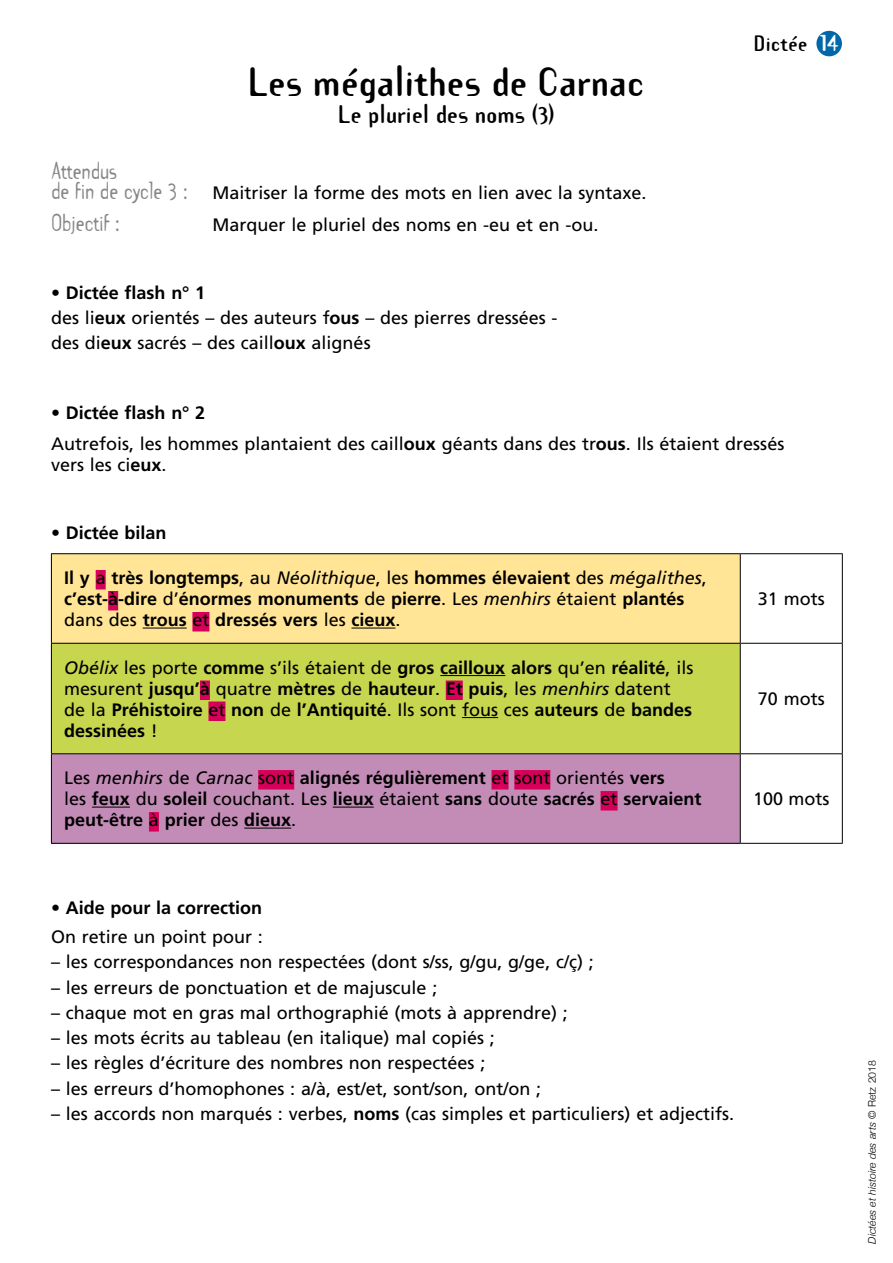
<style>
.page{position:relative;width:893px;height:1263px;background:#fff}
.page>*{position:absolute;margin:0;border:0;box-sizing:border-box;transform-origin:0 0}
.SousTitre{font:700 36px "Template Gothic";color:#000}
.SousTitre-2{font:700 22.5px "Template Gothic";color:#000}
.SousTitre-3{font:700 22.5px "Template Gothic";color:#fff}
.TexteBandeauBlanc_su{font:21.75px "Template Gothic";letter-spacing:-.025em;color:#868786;scale:.88 1}
.SousTitre-4{font:700 19.5px "Template Gothic";color:#000}
.Texte{font:700 18px/21px "Frutiger";color:#000}
.Texte-2{font:18px/21px "Frutiger";color:#000}
.TexteBandeauBlanc_su-2{font:18px "Frutiger";color:#000}
.t1{font:italic 300 10.5px "Helvetica Neue";color:#000}
.s1{font-family:"Template Gothic";font-size:21.75px;color:#868786}
.s2{font-weight:700}
.s3{font-weight:400}
.s4{font-weight:400;font-style:italic}
.s5{font-style:normal}
</style>
<div class="page">
<div style="left:51px;top:554px;width:689px;height:89px;background:#ffe595"></div>
<div style="left:51px;top:643px;width:689px;height:111px;background:#c6d64e"></div>
<div style="left:51px;top:754px;width:689px;height:89px;background:#c38cb7"></div>
<hr style="left:51px;top:553px;width:689px;height:1px;background:#000">
<hr style="left:51px;top:554px;width:1px;height:89px;background:#000">
<hr style="left:740px;top:553px;width:103px;height:1px;background:#000">
<hr style="left:740px;top:554px;width:1px;height:89px;background:#000">
<hr style="left:842px;top:554px;width:1px;height:89px;background:#000">
<hr style="left:51px;top:643px;width:689px;height:1px;background:#000">
<hr style="left:51px;top:644px;width:1px;height:109px;background:#000">
<hr style="left:740px;top:643px;width:103px;height:1px;background:#000">
<hr style="left:740px;top:644px;width:1px;height:109px;background:#000">
<hr style="left:842px;top:644px;width:1px;height:109px;background:#000">
<hr style="left:51px;top:753px;width:689px;height:1px;background:#000">
<hr style="left:51px;top:754px;width:1px;height:89px;background:#000">
<hr style="left:740px;top:753px;width:103px;height:1px;background:#000">
<hr style="left:740px;top:754px;width:1px;height:89px;background:#000">
<hr style="left:842px;top:754px;width:1px;height:89px;background:#000">
<hr style="left:51px;top:843px;width:689px;height:1px;background:#000">
<hr style="left:740px;top:843px;width:103px;height:1px;background:#000">
<div style="left:96px;top:570px;width:10px;height:19px;background:#d6005a"></div>
<div style="left:108px;top:591px;width:10px;height:19px;background:#d6005a"></div>
<hr style="left:143px;top:628px;width:44px;height:1px;background:#000">
<div style="left:192px;top:612px;width:17px;height:19px;background:#d6005a"></div>
<hr style="left:351px;top:628px;width:44px;height:1px;background:#000">
<hr style="left:440px;top:675px;width:65px;height:1px;background:#000">
<div style="left:200px;top:680px;width:10px;height:20px;background:#d6005a"></div>
<div style="left:446px;top:680px;width:17px;height:20px;background:#d6005a"></div>
<div style="left:208px;top:701px;width:17px;height:20px;background:#d6005a"></div>
<hr style="left:462px;top:717px;width:36px;height:1px;background:#000">
<div style="left:258px;top:770px;width:36px;height:19px;background:#d6005a"></div>
<div style="left:492px;top:770px;width:17px;height:19px;background:#d6005a"></div>
<div style="left:514px;top:770px;width:36px;height:19px;background:#d6005a"></div>
<hr style="left:92px;top:807px;width:38px;height:1px;background:#000">
<hr style="left:333px;top:807px;width:41px;height:1px;background:#000">
<div style="left:601px;top:791px;width:17px;height:19px;background:#d6005a"></div>
<div style="left:149px;top:812px;width:10px;height:19px;background:#d6005a"></div>
<hr style="left:244px;top:828px;width:47px;height:1px;background:#000">
<div style="left:816px;top:31px;width:26px;height:25px;background:#0068a8;border-radius:50%"></div>
<p class="SousTitre" style="left:248px;top:57px;width:398px">Les mégalithes de Carnac</p>
<p class="SousTitre-2" style="left:338px;top:99px;width:218px">Le pluriel des noms (3)</p>
<p class="TexteBandeauBlanc_su" style="left:51px;top:155px;width:77px">Attendus</p>
<p class="TexteBandeauBlanc_su-2" style="left:51px;top:182px;width:597px"><span class="s1">de fin de cycle 3 :</span> Maitriser la forme des mots en lien avec la syntaxe.</p>
<p class="TexteBandeauBlanc_su" style="left:51px;top:207px;width:80px">Objectif :</p>
<p class="TexteBandeauBlanc_su-2" style="left:213px;top:214px;width:387px">Marquer le pluriel des noms en -eu et en -ou.</p>
<p class="Texte" style="left:51px;top:282px;width:156px">• Dictée flash n° 1</p>
<p class="Texte-2" style="left:51px;top:307px;width:508px">des li<span class="s2">eux</span> orientés – des auteurs f<span class="s2">ous</span> – des pierres dressées -</p>
<p class="Texte-2" style="left:51px;top:332px;width:321px">des di<span class="s2">eux</span> sacrés – des caill<span class="s2">oux</span> alignés</p>
<p class="SousTitre-4" style="left:754px;top:30px;width:55px">Dictée</p>
<p class="SousTitre-3" style="left:820px;top:26px;width:21px">14</p>
<p class="Texte" style="left:51px;top:402px;width:156px">• Dictée flash n° 2</p>
<p class="Texte-2" style="left:51px;top:434px;width:735px">Autrefois, les hommes plantaient des caill<span class="s2">oux</span> géants dans des tr<span class="s2">ous</span>. Ils étaient dressés vers les ci<span class="s2">eux</span>.</p>
<p class="Texte" style="left:51px;top:522px;width:117px">• Dictée bilan</p>
<p class="Texte" style="left:64px;top:568px;width:644px">Il y <span class="s3">a</span> très longtemps<span class="s3">, au</span> <span class="s4">Néolithique</span><span class="s3">, les</span> hommes élevaient <span class="s3">des</span> <span class="s4">mégalithes</span><span class="s3">, </span>c’est-à-dire <span class="s3">d’</span>énormes monuments <span class="s3">de</span> pierre<span class="s3">. Les</span> <span class="s4">menhirs</span> <span class="s3">étaient</span> plantés <span class="s3">dans des</span> trous <span class="s3">et</span> dressés vers <span class="s3">les</span> cieux<span class="s3">.</span></p>
<p class="Texte" style="left:64px;top:657px;width:631px"><span class="s4">Obélix</span> <span class="s3">les porte</span> comme <span class="s3">s’ils étaient de</span> gros cailloux alors <span class="s3">qu’en</span> réalité<span class="s3">, ils mesurent</span> jusqu’à <span class="s3">quatre</span> mètres <span class="s3">de</span> hauteur<span class="s3">.</span> Et puis<span class="s3">, les</span> <span class="s4">menhirs</span> <span class="s3">datent de la</span> Préhistoire <span class="s3">et</span> non <span class="s3">de</span> l’Antiquité<span class="s3">. Ils sont fous ces</span> auteurs <span class="s3">de</span> bandes dessinées <span class="s3">!</span></p>
<p class="Texte" style="left:64px;top:768px;width:639px"><span class="s3">Les</span> <span class="s4">menhirs</span> <span class="s3">de</span> <span class="s4">Carnac</span> <span class="s3">sont</span> alignés régulièrement <span class="s3">et sont orientés</span> vers<br><span class="s3">les</span> feux <span class="s3">du</span> soleil <span class="s3">couchant. Les</span> lieux <span class="s3">étaient</span> sans <span class="s3">doute</span> sacrés <span class="s3">et</span> servaient peut-être <span class="s3">à</span> prier <span class="s3">des</span> dieux<span class="s3">.</span></p>
<p class="Texte-2" style="left:758px;top:589px;width:68px">31 mots</p>
<p class="Texte-2" style="left:758px;top:689px;width:68px">70 mots</p>
<p class="Texte-2" style="left:753px;top:789px;width:78px">100 mots</p>
<p class="Texte" style="left:51px;top:897px;width:213px">• Aide pour la correction</p>
<p class="Texte-2" style="left:51px;top:926px;width:213px">On retire un point pour :</p>
<p class="Texte-2" style="left:51px;top:952px;width:544px">– les correspondances non respectées (dont s/ss, g/gu, g/ge, c/ç) ;</p>
<p class="Texte-2" style="left:51px;top:977px;width:388px">– les erreurs de ponctuation et de majuscule ;</p>
<p class="Texte-2" style="left:51px;top:1002px;width:518px">– chaque mot en gras mal orthographié (mots à apprendre) ;</p>
<p class="Texte-2" style="left:51px;top:1027px;width:445px">– les mots écrits au tableau (en italique) mal copiés ;</p>
<p class="Texte-2" style="left:51px;top:1053px;width:436px">– les règles d’écriture des nombres non respectées ;</p>
<p class="Texte-2" style="left:51px;top:1078px;width:492px">– les erreurs d’homophones : a/à, est/et, sont/son, ont/on ;</p>
<p class="Texte-2" style="left:51px;top:1103px;width:685px">– les accords non marqués : verbes, <span class="s2">noms</span> (cas simples et particuliers) et adjectifs.</p>
<p class="t1" style="left:864px;top:1243px;width:185px;rotate:-90deg">Dictées et histoire des arts <span class="s5">© Retz 2018</span></p>
</div>
